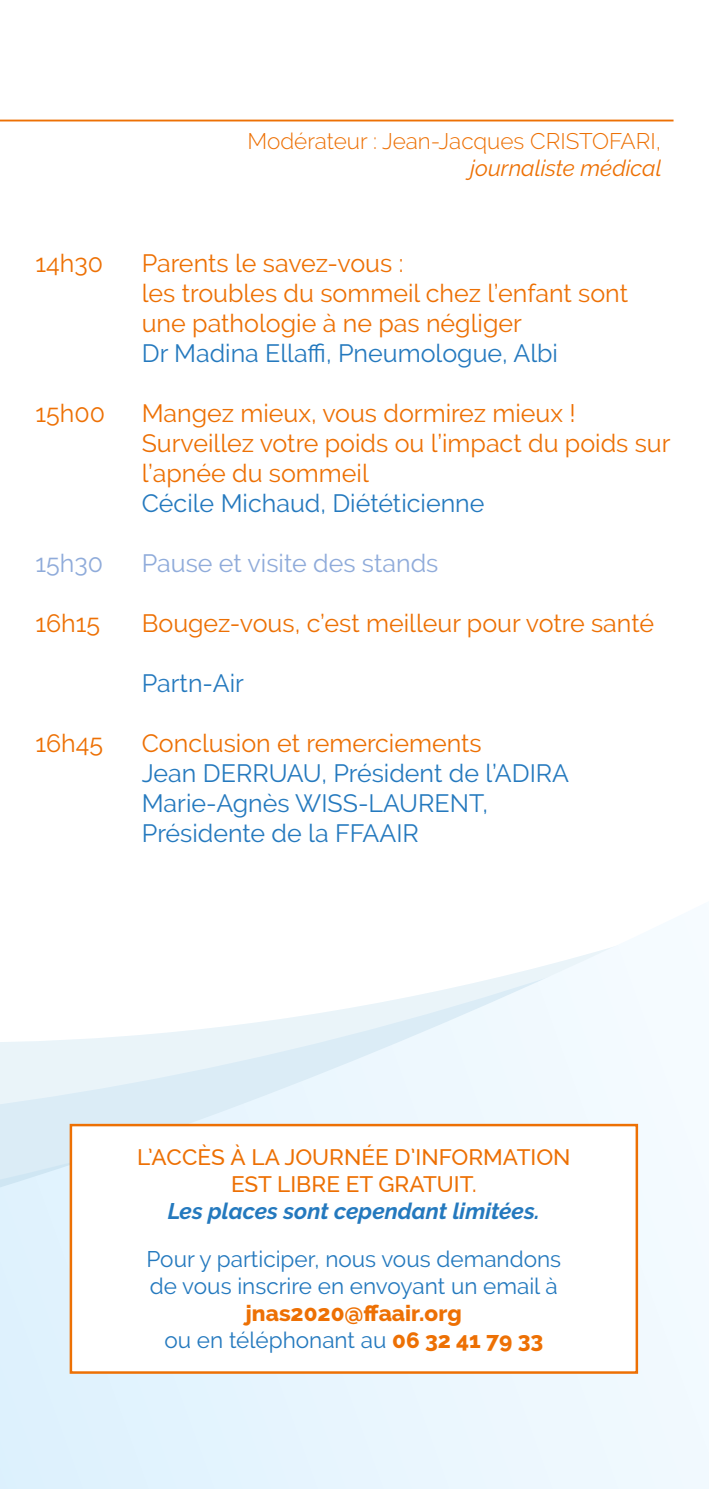
<style>
.page{position:relative;width:709px;height:1489px;background:#fff}
.page>*{position:absolute;margin:0;border:0;box-sizing:border-box;transform-origin:0 0}
.t1{font:25px/30px "Raleway";color:#ed7004}
.t2{font:25px/30px "Raleway";color:#2479be}
.t3{font:25px "Raleway";color:#8fabda}
.t4{font:22.5px/27px "Raleway";color:#2479be}
.t5{font:500 22.5px/27px "Raleway";color:#ed7004;text-align:center}
.t6{font:800 22.5px/27px "Raleway";color:#ed7004;text-align:center}
.t7{font:300 22.5px "Raleway";color:#ed7004}
.t8{font:italic 700 22.5px "Raleway";color:#2479be}
.t9{font:italic 22.5px "Raleway";color:#ed7004}
.s1{font-weight:400;color:#2479be}
</style>
<div class="page">
<svg style="left:0;top:945px;width:709px;height:543px"></svg>
<hr style="left:0;top:120px;width:673px;height:1px;background:#ed7004">
<div style="left:71px;top:1124px;width:566px;height:248px;background:#fff"></div>
<div style="left:70px;top:1123px;width:568px;height:250px;border:2px solid #ed7004"></div>
<p class="t7" style="left:247px;top:128px;width:415px">Modérateur : Jean-Jacques CRISTOFARI,</p>
<p class="t9" style="left:470px;top:155px;width:193px">journaliste médical</p>
<p class="t1" style="left:35px;top:248px;width:69px">14h30</p>
<p class="t1" style="left:142px;top:248px;width:488px">Parents le savez-vous :<br>les troubles du sommeil chez l’enfant sont une pathologie à ne pas négliger</p>
<p class="t2" style="left:142px;top:338px;width:418px">Dr Madina Ellaffi, Pneumologue, Albi</p>
<p class="t1" style="left:35px;top:398px;width:71px">15h00</p>
<p class="t1" style="left:142px;top:398px;width:530px">Mangez mieux, vous dormirez mieux !<br>Surveillez votre poids ou l’impact du poids sur l’apnée du sommeil</p>
<p class="t2" style="left:142px;top:488px;width:344px">Cécile Michaud, Diététicienne</p>
<p class="t3" style="left:35px;top:548px;width:69px">15h30</p>
<p class="t3" style="left:142px;top:548px;width:298px">Pause et visite des stands</p>
<p class="t1" style="left:35px;top:608px;width:66px">16h15</p>
<p class="t1" style="left:142px;top:608px;width:514px">Bougez-vous, c’est meilleur pour votre santé</p>
<p class="t2" style="left:142px;top:668px;width:104px">Partn-Air</p>
<p class="t1" style="left:35px;top:728px;width:69px">16h45</p>
<p class="t1" style="left:142px;top:728px;width:341px">Conclusion et remerciements</p>
<p class="t2" style="left:142px;top:758px;width:428px">Jean DERRUAU, Président de l’ADIRA<br>Marie-Agnès WISS-LAURENT,<br>Présidente de la FFAAIR</p>
<p class="t5" style="left:137px;top:1143px;width:435px">L’ACCÈS À LA JOURNÉE D’INFORMATION<br>EST LIBRE ET GRATUIT.</p>
<p class="t8" style="left:168px;top:1198px;width:373px">Les places sont cependant limitées.</p>
<p class="t4" style="left:146px;top:1245px;width:416px">Pour y participer, nous vous demandons de vous inscrire en envoyant un email à</p>
<p class="t6" style="left:164px;top:1299px;width:380px">jnas2020@ffaair.org<br><span class="s1">ou en téléphonant au</span> 06 32 41 79 33</p>
</div>
